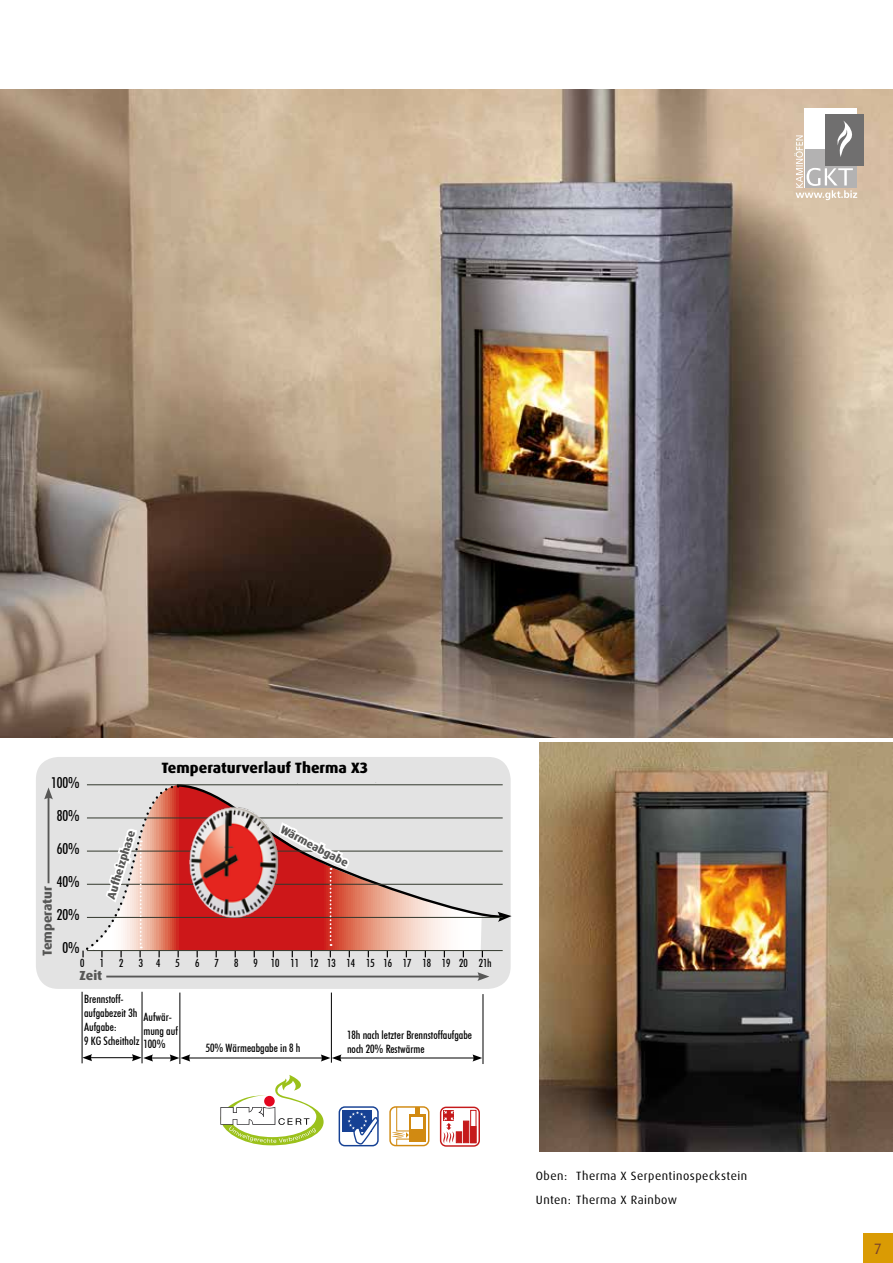
<style>
.page{position:relative;width:893px;height:1263px;background:#fff}
.page>*{position:absolute;margin:0;border:0;box-sizing:border-box;transform-origin:0 0}
.t1{font:800 15px "Dax OT";color:#000}
.t2{font:500 condensed 15px/33px "Futura BT";color:#000;text-align:right}
.t3{font:15px "Dax OT";color:#6a3a2d}
.t4{font:800 13.05px "Dax OT";color:#575756}
.t5{font:12px/24px "Dax OT";letter-spacing:.04em;color:#000}
.t6{font:500 condensed 11.55px/13.8px "Futura BT";color:#000}
.t7{font:500 condensed 11.25px "Futura BT";color:#000}
.t8{font:800 11.25px "Dax OT";color:#575756}
</style>
<div class="page">
<img style="left:0;top:89px;width:893px;height:649px">
<div style="left:863px;top:1233px;width:30px;height:30px;background:#da9b04"></div>
<div style="left:804px;top:108px;width:53px;height:79px;background:#fff"></div>
<div style="left:825px;top:114px;width:38px;height:52px;background:#706f6f"></div>
<svg style="left:794px;top:120px;width:63px;height:80px"></svg>
<div style="left:36px;top:757px;width:475px;height:232px;background:#e3e3e3;border-radius:22px"></div>
<svg style="left:82px;top:782px;width:430px;height:175px"></svg>
<hr style="left:48px;top:796px;width:1px;height:87px;background:#575756">
<svg style="left:44px;top:787px;width:9px;height:12px"></svg>
<hr style="left:106px;top:976px;width:375px;height:1px;background:#575756">
<svg style="left:477px;top:972px;width:12px;height:9px"></svg>
<hr style="left:87px;top:950px;width:416px;height:1px;background:#33382d">
<hr style="left:82px;top:992px;width:1px;height:71px;background:#000">
<hr style="left:142px;top:992px;width:1px;height:71px;background:#000">
<hr style="left:331px;top:992px;width:1px;height:71px;background:#000">
<hr style="left:482px;top:994px;width:1px;height:70px;background:#000">
<hr style="left:90px;top:1057px;width:44px;height:1px;background:#000">
<svg style="left:82px;top:1054px;width:10px;height:7px"></svg>
<hr style="left:339px;top:1057px;width:136px;height:1px;background:#000">
<svg style="left:472px;top:1054px;width:10px;height:7px"></svg>
<hr style="left:188px;top:1057px;width:135px;height:1px;background:#000">
<svg style="left:132px;top:1054px;width:58px;height:7px"></svg>
<svg style="left:321px;top:1054px;width:21px;height:7px"></svg>
<hr style="left:179px;top:992px;width:1px;height:72px;background:#000">
<img style="left:539px;top:742px;width:354px;height:409px">
<svg style="left:220px;top:1075px;width:104px;height:70px"></svg>
<svg style="left:338px;top:1107px;width:39px;height:40px"></svg>
<svg style="left:339px;top:1107px;width:39px;height:39px"></svg>
<div style="left:339px;top:1106px;width:40px;height:40px;border:1px solid #164194;border-radius:6px"></div>
<div style="left:343px;top:1110px;width:29px;height:22px;background:#164194"></div>
<svg style="left:348px;top:1111px;width:31px;height:34px"></svg>
<svg style="left:391px;top:1107px;width:39px;height:40px"></svg>
<svg style="left:390px;top:1107px;width:39px;height:38px"></svg>
<div style="left:389px;top:1106px;width:40px;height:40px;border:1px solid #d18a12;border-radius:6px"></div>
<svg style="left:392px;top:1106px;width:27px;height:40px"></svg>
<div style="left:409px;top:1114px;width:16px;height:28px;background:#d18a12"></div>
<div style="left:412px;top:1117px;width:11px;height:11px;background:#fff"></div>
<svg style="left:441px;top:1107px;width:38px;height:39px"></svg>
<div style="left:440px;top:1106px;width:40px;height:41px;border:1px solid #c51a1b;border-radius:6px"></div>
<svg style="left:443px;top:1110px;width:11px;height:33px"></svg>
<svg style="left:470px;top:1110px;width:6px;height:16px"></svg>
<div style="left:463px;top:1120px;width:6px;height:23px;background:#c51a1b;border:1px solid #c51a1b"></div>
<svg style="left:456px;top:1131px;width:6px;height:12px"></svg>
<div style="left:470px;top:1126px;width:6px;height:17px;background:#c51a1b"></div>
<p class="t2" style="left:51px;top:766px;width:30px">100%<br>80%<br>60%<br>40%<br>20%<br>0%</p>
<p class="t4" style="left:39px;top:956px;width:71px;rotate:-90deg">Temperatur</p>
<p class="t8" style="left:104px;top:896px;width:73px;rotate:-73deg">Aufheizphase</p>
<p class="t1" style="left:161px;top:758px;width:208px">Temperaturverlauf Therma X3</p>
<p class="t8" style="left:285px;top:822px;width:77px;rotate:28deg">Wärmeabgabe</p>
<p class="t7" style="left:80px;top:956px;width:6px">0</p>
<p class="t7" style="left:100px;top:956px;width:6px">1</p>
<p class="t7" style="left:119px;top:956px;width:6px">2</p>
<p class="t7" style="left:139px;top:956px;width:23px">3 4</p>
<p class="t7" style="left:176px;top:956px;width:6px">5</p>
<p class="t7" style="left:195px;top:956px;width:6px">6</p>
<p class="t7" style="left:215px;top:956px;width:6px">7</p>
<p class="t7" style="left:234px;top:956px;width:6px">8</p>
<p class="t7" style="left:254px;top:956px;width:240px">9 10 11 12 13 14 15 16 17 18 19 20 21h</p>
<p class="t6" style="left:84px;top:992px;width:57px">Brennstoff&shy;aufgabezeit 3h<br>Aufgabe:<br>9 KG Scheitholz</p>
<p class="t4" style="left:80px;top:966px;width:24px">Zeit</p>
<p class="t6" style="left:143px;top:1010px;width:36px">Aufwär&shy;mung auf<br>100%</p>
<p class="t6" style="left:347px;top:1028px;width:127px">18h nach letzter Brennstoffaufgabe noch 20% Restwärme</p>
<p class="t6" style="left:206px;top:1041px;width:96px">50% Wärmeabgabe in 8 h</p>
<p class="t5" style="left:536px;top:1164px;width:213px">Oben: Therma X Serpentinospeckstein<br>Unten: Therma X Rainbow</p>
<p class="t3" style="left:875px;top:1239px;width:8px">7</p>
</div>
